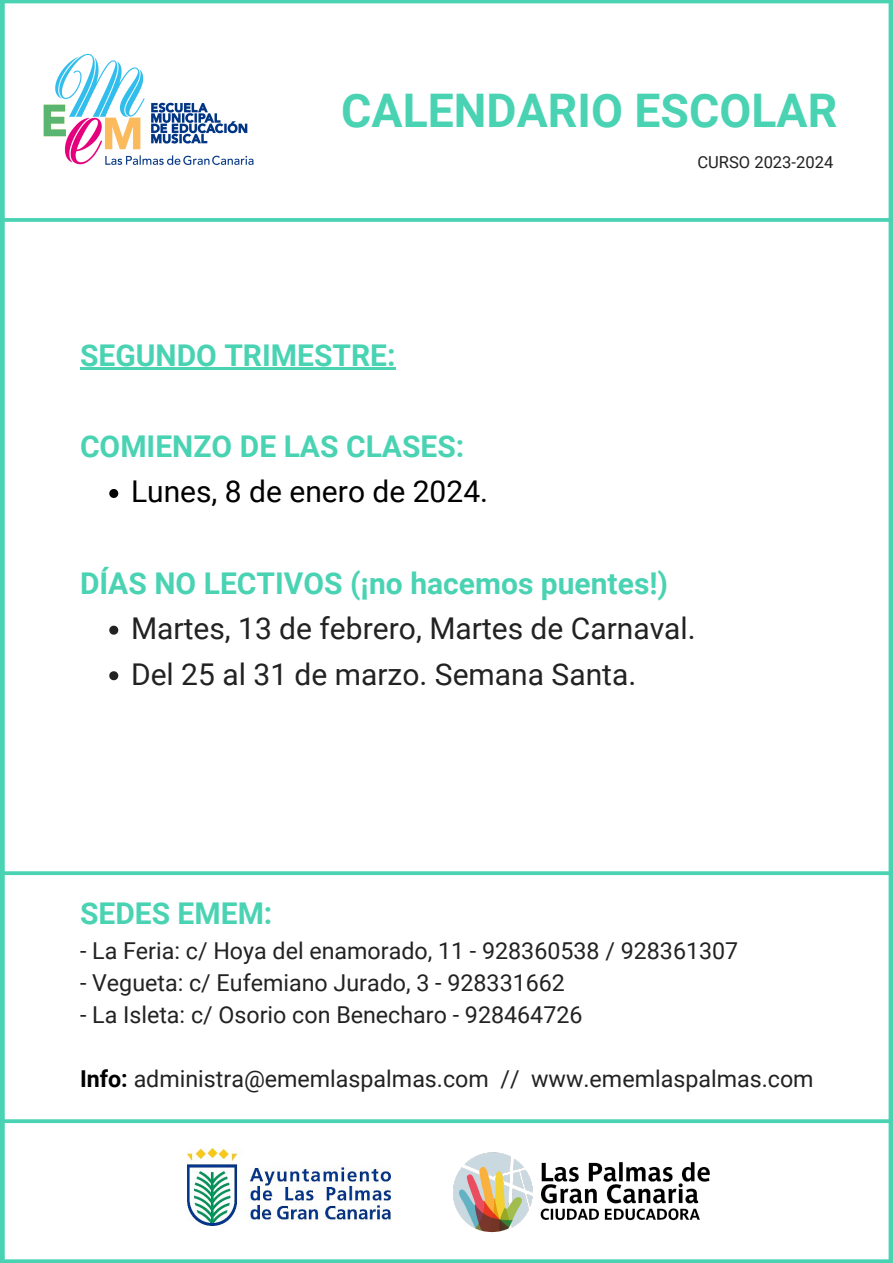
<style>
.page{position:relative;width:893px;height:1263px;background:#fff}
.page>*{position:absolute;margin:0;border:0;box-sizing:border-box;transform-origin:0 0}
.t1{font:700 46.35px "Roboto";color:#4ad3b3}
.t2{font:700 30px "Roboto";color:#4ad3b3}
.t3{font:30px "Roboto";color:#222}
.t4{font:30px "Roboto";color:#000}
.t5{font:23.25px "Roboto";color:#222}
.t6{font:16.58px "Roboto";color:#222}
.s1{font-weight:700;color:#000}
</style>
<div class="page">
<img style="left:187px;top:1148px;width:203px;height:77px">
<svg style="left:21px;top:218px;width:848px;height:4px;background:#52d4b6"></svg>
<svg style="left:21px;top:1119px;width:848px;height:5px"></svg>
<img style="left:43px;top:53px;width:211px;height:112px">
<svg style="left:21px;top:871px;width:848px;height:5px"></svg>
<hr style="left:80px;top:367px;width:315px;height:3px;background:#4ad3b3">
<svg style="left:109px;top:489px;width:9px;height:9px"></svg>
<svg style="left:109px;top:626px;width:9px;height:9px"></svg>
<svg style="left:109px;top:671px;width:9px;height:9px"></svg>
<svg style="left:21px;top:0;width:848px;height:4px;background:#65d9be"></svg>
<svg style="left:21px;top:1259px;width:848px;height:4px;background:#58d6b9"></svg>
<svg style="left:0;top:0;width:21px;height:1263px"></svg>
<svg style="left:869px;top:0;width:24px;height:1263px"></svg>
<img style="left:453px;top:1152px;width:257px;height:81px">
<p class="t1" style="left:341px;top:84px;width:497px">CALENDARIO ESCOLAR</p>
<p class="t2" style="left:80px;top:338px;width:317px">SEGUNDO TRIMESTRE:</p>
<p class="t2" style="left:80px;top:429px;width:386px">COMIENZO DE LAS CLASES:</p>
<p class="t4" style="left:131px;top:475px;width:358px">Lunes, 8 de enero de 2024.</p>
<p class="t6" style="left:697px;top:153px;width:137px">CURSO 2023-2024</p>
<p class="t2" style="left:80px;top:566px;width:589px">DÍAS NO LECTIVOS (¡no hacemos puentes!)</p>
<p class="t3" style="left:131px;top:611px;width:566px">Martes, 13 de febrero, Martes de Carnaval.</p>
<p class="t3" style="left:131px;top:657px;width:507px">Del 25 al 31 de marzo. Semana Santa.</p>
<p class="t2" style="left:80px;top:896px;width:194px">SEDES EMEM:</p>
<p class="t5" style="left:80px;top:937px;width:660px">- La Feria: c/ Hoya del enamorado, 11 - 928360538 / 928361307</p>
<p class="t5" style="left:80px;top:969px;width:486px">- Vegueta: c/ Eufemiano Jurado, 3 - 928331662</p>
<p class="t5" style="left:80px;top:1001px;width:504px">- La Isleta: c/ Osorio con Benecharo - 928464726</p>
<p class="t5" style="left:80px;top:1065px;width:735px"><span class="s1">Info:</span> administra@ememlaspalmas.com // www.ememlaspalmas.com</p>
</div>
